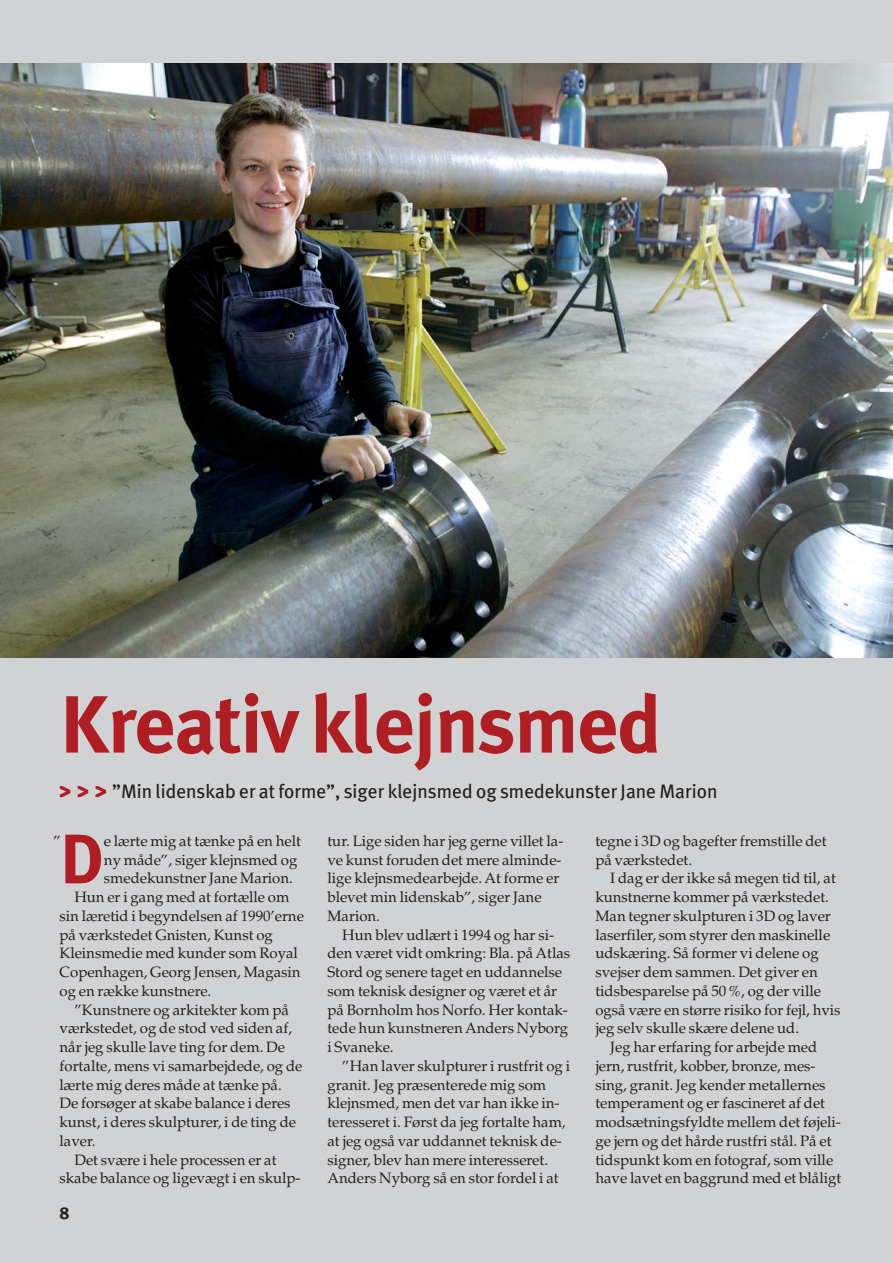
<style>
.page{position:relative;width:893px;height:1263px;background:#d1d2d4}
.page>*{position:absolute;margin:0;border:0;box-sizing:border-box;transform-origin:0 0}
.t1{font:700 81px "Meta Plus";letter-spacing:-.015em;color:#af1e23}
.t2{font:700 70.05px "Meta Plus";color:#af1e23}
.t3{font:19.5px "Meta Plus";color:#231f20}
.t4{font:700 17.25px "Meta Plus";color:#231f20}
.t5{font:15px/18.8px "Palatino";color:#231f20}
</style>
<div class="page">
<img style="left:0;top:64px;width:893px;height:593px">
<svg style="left:60px;top:786px;width:10px;height:11px"></svg>
<svg style="left:78px;top:786px;width:10px;height:11px"></svg>
<svg style="left:95px;top:786px;width:11px;height:11px"></svg>
<h1 class="t1" style="left:60px;top:693px;width:604px">Kreativ klejnsmed</h1>
<h3 class="t3" style="left:112px;top:783px;width:607px">”Min lidenskab er at forme”, siger klejnsmed og smedekunster Jane Marion</h3>
<h2 class="t2" style="left:60px;top:831px;width:46px">D</h2>
<p class="t5" style="left:104px;top:833px;width:198px">e lærte mig at tænke på en helt</p>
<p class="t5" style="left:327px;top:833px;width:238px">tur. Lige siden har jeg gerne villet la&shy;ve kunst foruden det mere alminde - lige klejnsmedearbejde. At forme er blevet min lidenskab”, siger Jane<br>Marion.</p>
<p class="t5" style="left:327px;top:927px;width:244px;text-indent:15px">Hun blev udlært i 1994 og har si&shy;den været vidt omkring: Bla. på Atlas<br>Stord og senere taget en uddannelse som teknisk designer og været et år på Bornholm hos Norfo. Her kontak&shy;tede hun kunstneren Anders Nyborg i Svaneke.</p>
<p class="t5" style="left:327px;top:1058px;width:244px;text-indent:15px">”Han laver skulpturer i rustfrit og i granit. Jeg præsenterede mig som klejnsmed, men det var han ikke in&shy;teresseret i. Først da jeg fortalte ham, at jeg også var uddannet teknisk de&shy;signer, blev han mere interesseret.<br>Anders Nyborg så en stor fordel i at</p>
<p class="t5" style="left:595px;top:833px;width:233px">tegne i 3D og bagefter fremstille det på værkstedet.</p>
<p class="t5" style="left:610px;top:870px;width:227px">I dag er der ikke så megen tid til, at</p>
<p class="t5" style="left:595px;top:889px;width:235px">kunstnerne kommer på værkstedet.</p>
<p class="t5" style="left:595px;top:908px;width:237px">Man tegner skulpturen i 3D og laver</p>
<p class="t5" style="left:595px;top:927px;width:236px">laserfiler, som styrer den maskinelle</p>
<p class="t5" style="left:595px;top:945px;width:225px">udskæring. Så former vi delene og</p>
<p class="t5" style="left:595px;top:964px;width:224px">svejser dem sammen. Det giver en</p>
<p class="t5" style="left:595px;top:983px;width:227px">tidsbesparelse på 50 %, og der ville</p>
<p class="t5" style="left:595px;top:1002px;width:247px">også være en større risiko for fejl, hvis</p>
<p class="t5" style="left:595px;top:1020px;width:205px">jeg selv skulle skære delene ud.</p>
<p class="t5" style="left:610px;top:1039px;width:209px">Jeg har erfaring for arbejde med</p>
<p class="t5" style="left:595px;top:1058px;width:222px">jern, rustfrit, kobber, bronze, mes-</p>
<p class="t5" style="left:595px;top:1077px;width:232px">sing, granit. Jeg kender metallernes</p>
<p class="t5" style="left:595px;top:1095px;width:231px">temperament og er fascineret af det</p>
<p class="t5" style="left:595px;top:1114px;width:247px">modsætningsfyldte mellem det føjeli-</p>
<p class="t5" style="left:595px;top:1133px;width:238px">ge jern og det hårde rustfri stål. På et</p>
<p class="t5" style="left:595px;top:1152px;width:239px">tidspunkt kom en fotograf, som ville</p>
<p class="t5" style="left:595px;top:1170px;width:248px">have lavet en baggrund med et blåligt</p>
<p class="t5" style="left:53px;top:833px;width:9px">”</p>
<p class="t5" style="left:104px;top:852px;width:195px">ny måde”, siger klejnsmed og</p>
<p class="t5" style="left:104px;top:870px;width:190px">smedekunstner Jane Marion.</p>
<p class="t5" style="left:74px;top:889px;width:216px">Hun er i gang med at fortælle om</p>
<p class="t5" style="left:60px;top:908px;width:246px">sin læretid i begyndelsen af 1990’erne</p>
<p class="t5" style="left:60px;top:927px;width:215px">på værkstedet Gnisten, Kunst og</p>
<p class="t5" style="left:60px;top:945px;width:240px">Kleinsmedie med kunder som Royal</p>
<p class="t5" style="left:60px;top:964px;width:243px">Copenhagen, Georg Jensen, Magasin</p>
<p class="t5" style="left:60px;top:983px;width:153px">og en række kunstnere.</p>
<p class="t5" style="left:74px;top:1002px;width:216px">”Kunstnere og arkitekter kom på</p>
<p class="t5" style="left:60px;top:1020px;width:234px">værkstedet, og de stod ved siden af,</p>
<p class="t5" style="left:60px;top:1039px;width:227px">når jeg skulle lave ting for dem. De</p>
<p class="t5" style="left:60px;top:1058px;width:244px">fortalte, mens vi samarbejdede, og de</p>
<p class="t5" style="left:60px;top:1077px;width:224px">lærte mig deres måde at tænke på.</p>
<p class="t5" style="left:60px;top:1095px;width:233px">De forsøger at skabe balance i deres</p>
<p class="t5" style="left:60px;top:1114px;width:238px">kunst, i deres skulpturer, i de ting de</p>
<p class="t5" style="left:60px;top:1133px;width:38px">laver.</p>
<p class="t5" style="left:74px;top:1152px;width:204px">Det svære i hele processen er at</p>
<p class="t5" style="left:60px;top:1170px;width:243px">skabe balance og ligevægt i en skulp-</p>
<p class="t4" style="left:60px;top:1207px;width:12px">8</p>
</div>
